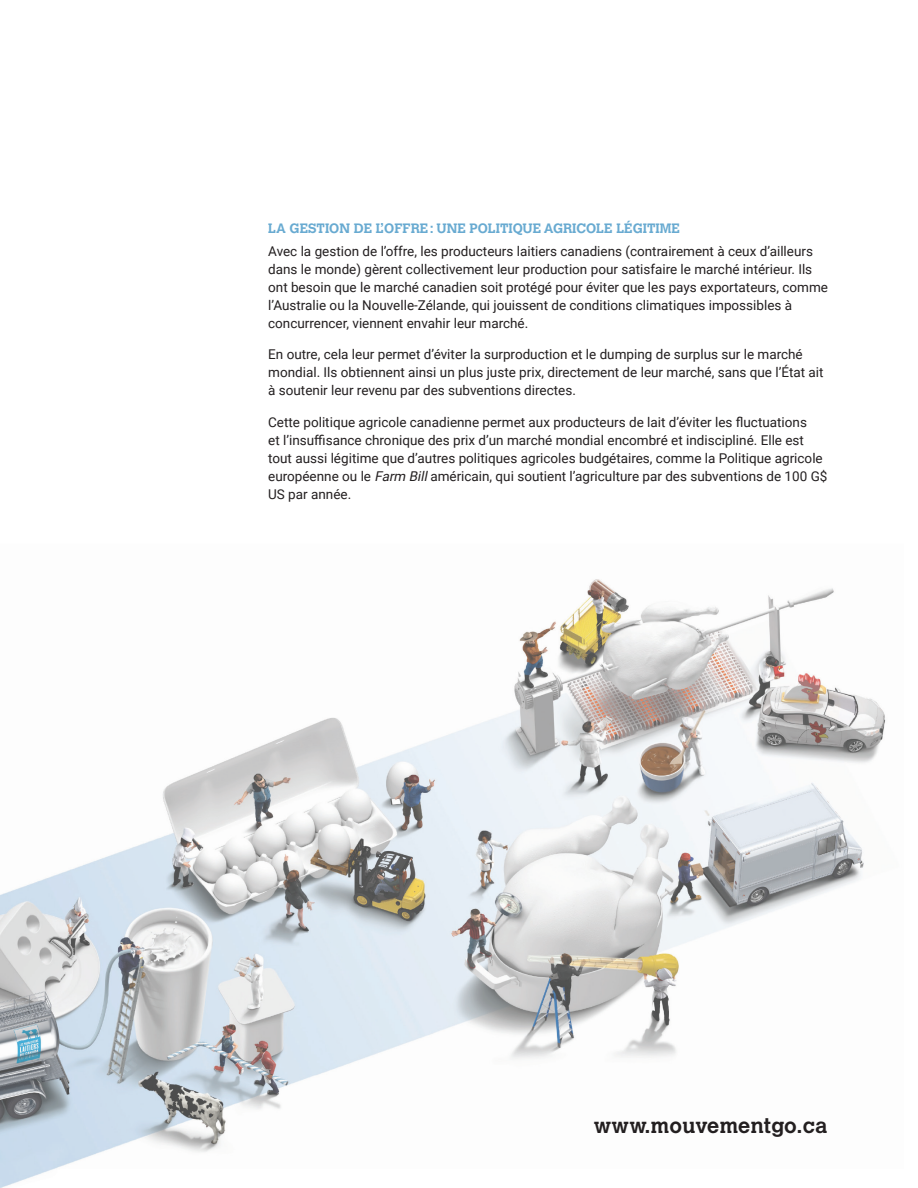
<style>
.page{position:relative;width:918px;height:1188px;background:#fff}
.page>*{position:absolute;margin:0;border:0;box-sizing:border-box;transform-origin:0 0}
.t1{font:700 21px "Calvert";letter-spacing:.01em;color:#231f20}
.t2{font:13.5px/18px "Roboto";color:#231f20}
.t3{font:700 13.5px "Calvert";color:#68aad1}
.s1{font-style:italic}
</style>
<div class="page">
<img style="left:0;top:579px;width:886px;height:609px">
<p class="t3" style="left:268px;top:220px;width:413px">LA GESTION DE L’OFFRE: UNE POLITIQUE AGRICOLE LÉGITIME</p>
<p class="t2" style="left:268px;top:242px;width:561px">Avec la gestion de l’offre, les producteurs laitiers canadiens (contrairement à ceux d’ailleurs dans le monde) gèrent collectivement leur production pour satisfaire le marché intérieur. Ils ont besoin que le marché canadien soit protégé pour éviter que les pays exportateurs, comme l’Australie ou la Nouvelle-Zélande, qui jouissent de conditions climatiques impossibles à concurrencer, viennent envahir leur marché.</p>
<p class="t2" style="left:268px;top:345px;width:557px">En outre, cela leur permet d’éviter la surproduction et le dumping de surplus sur le marché mondial. Ils obtiennent ainsi un plus juste prix, directement de leur marché, sans que l’État ait à soutenir leur revenu par des subventions directes.</p>
<p class="t2" style="left:268px;top:413px;width:561px">Cette politique agricole canadienne permet aux producteurs de lait d’éviter les fluctuations<br>et l’insuffisance chronique des prix d’un marché mondial encombré et indiscipliné. Elle est tout aussi légitime que d’autres politiques agricoles budgétaires, comme la Politique agricole européenne ou le <span class="s1">Farm Bill</span>américain, qui soutient l’agriculture par des subventions de 100 G$ US par année.</p>
<h1 class="t1" style="left:594px;top:1112px;width:235px">www.mouvementgo.ca</h1>
</div>
